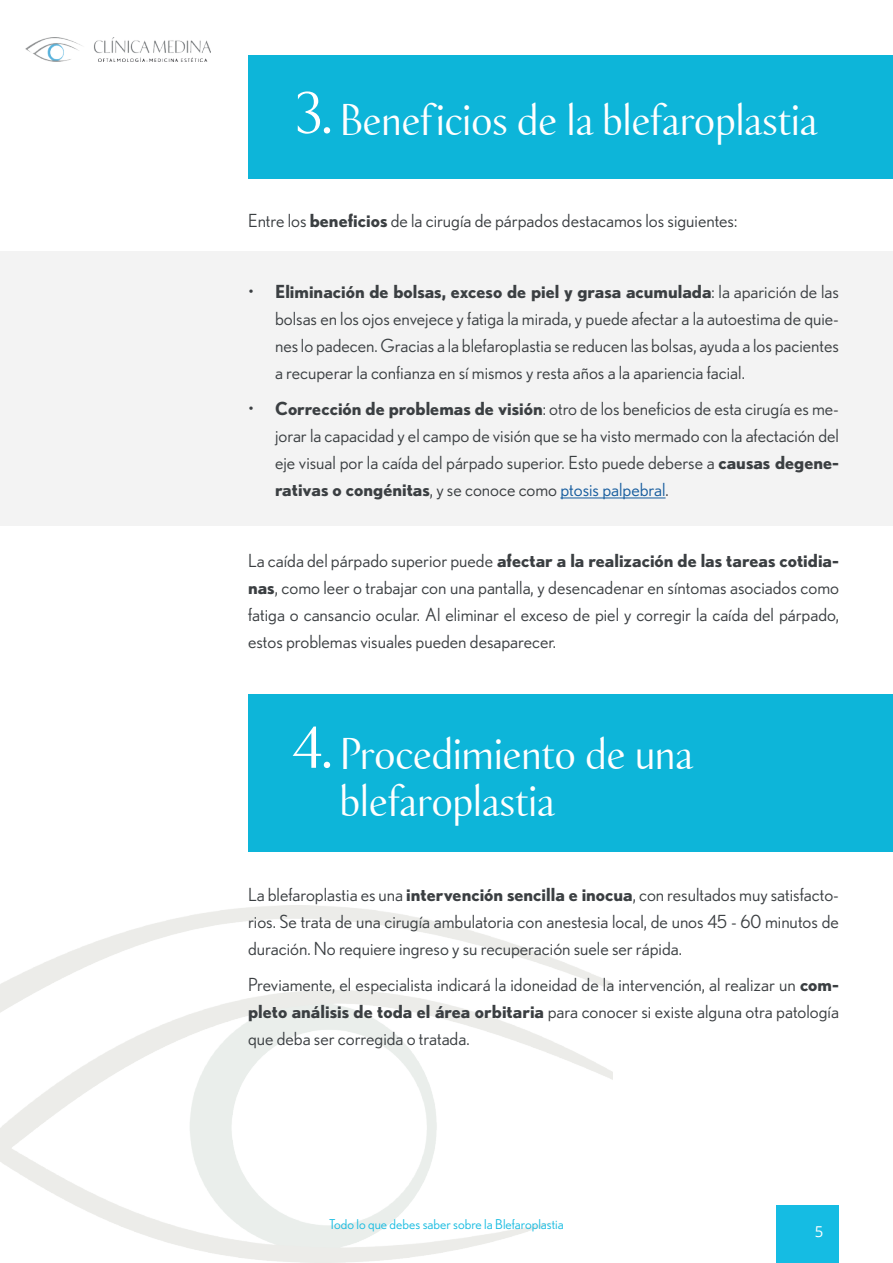
<style>
.page{position:relative;width:893px;height:1263px;background:#fff}
.page>*{position:absolute;margin:0;border:0;box-sizing:border-box;transform-origin:0 0}
.t1{font:52.5px "Buccellati";color:#fff}
.t2{font:39px/46.8px "Buccellati";letter-spacing:.02em;color:#fff}
.t3{font:18px/27px "Nobel";color:#3b3f42;text-align:justify}
.t4{font:15px "Open Sans";color:#fff}
.t5{font:13.5px "Nobel";color:#18bce1}
.s1{font-size:52.5px}
.s2{font-weight:700}
.s3{color:#175d9e}
</style>
<div class="page">
<img style="left:26px;top:37px;width:185px;height:25px">
<div style="left:777px;top:1205px;width:62px;height:58px;background:#15bce3"></div>
<div style="left:0;top:251px;width:893px;height:274px;background:#f3f3f3"></div>
<hr style="left:560px;top:498px;width:106px;height:1px;background:#175d9e">
<div style="left:248px;top:55px;width:645px;height:124px;background:#0db5d9"></div>
<div style="left:248px;top:694px;width:645px;height:157px;background:#0db5d9"></div>
<h2 class="t2" style="left:295px;top:98px;width:524px"><span class="s1">3.</span> Beneficios de la blefaroplastia</h2>
<p class="t3" style="left:248px;top:207px;width:491px">Entre los <span class="s2">beneficios</span> de la cirugía de párpados destacamos los siguientes:</p>
<p class="t3" style="left:275px;top:278px;width:565px;text-indent:-27px">• <span class="s2">Eliminación de bolsas, exceso de piel y grasa acumulada</span>: la aparición de las bolsas en los ojos envejece y fatiga la mirada, y puede afectar a la autoestima de quie&shy;nes lo padecen. Gracias a la blefaroplastia se reducen las bolsas, ayuda a los pacientes a recuperar la confianza en sí mismos y resta años a la apariencia facial.</p>
<p class="t3" style="left:275px;top:394px;width:565px;text-indent:-27px">• <span class="s2">Corrección de problemas de visión</span>: otro de los beneficios de esta cirugía es me&shy;jorar la capacidad y el campo de visión que se ha visto mermado con la afectación del eje visual por la caída del párpado superior. Esto puede deberse a <span class="s2">causas degene&shy;rativas o congénitas</span>, y se conoce como <span class="s3">ptosis palpebral</span>.</p>
<p class="t3" style="left:248px;top:546px;width:592px">La caída del párpado superior puede <span class="s2">afectar a la realización de las tareas cotidia&shy;nas</span>, como leer o trabajar con una pantalla, y desencadenar en síntomas asociados como fatiga o cansancio ocular. Al eliminar el exceso de piel y corregir la caída del párpado, estos problemas visuales pueden desaparecer.</p>
<h1 class="t1" style="left:292px;top:714px;width:42px">4.</h1>
<h2 class="t2" style="left:340px;top:731px;width:354px">Procedimiento de una blefaroplastia</h2>
<p class="t3" style="left:248px;top:881px;width:592px">La blefaroplastia es una <span class="s2">intervención sencilla e inocua</span>, con resultados muy satisfacto&shy;rios. Se trata de una cirugía ambulatoria con anestesia local, de unos 45 - 60 minutos de duración. No requiere ingreso y su recuperación suele ser rápida.</p>
<p class="t3" style="left:248px;top:971px;width:592px">Previamente, el especialista indicará la idoneidad de la intervención, al realizar un <span class="s2">com&shy;pleto análisis de toda el área orbitaria</span> para conocer si existe alguna otra patología que deba ser corregida o tratada.</p>
<p class="t5" style="left:329px;top:1216px;width:236px">Todo lo que debes saber sobre la Blefaroplastia</p>
<p class="t4" style="left:815px;top:1221px;width:10px">5</p>
</div>
